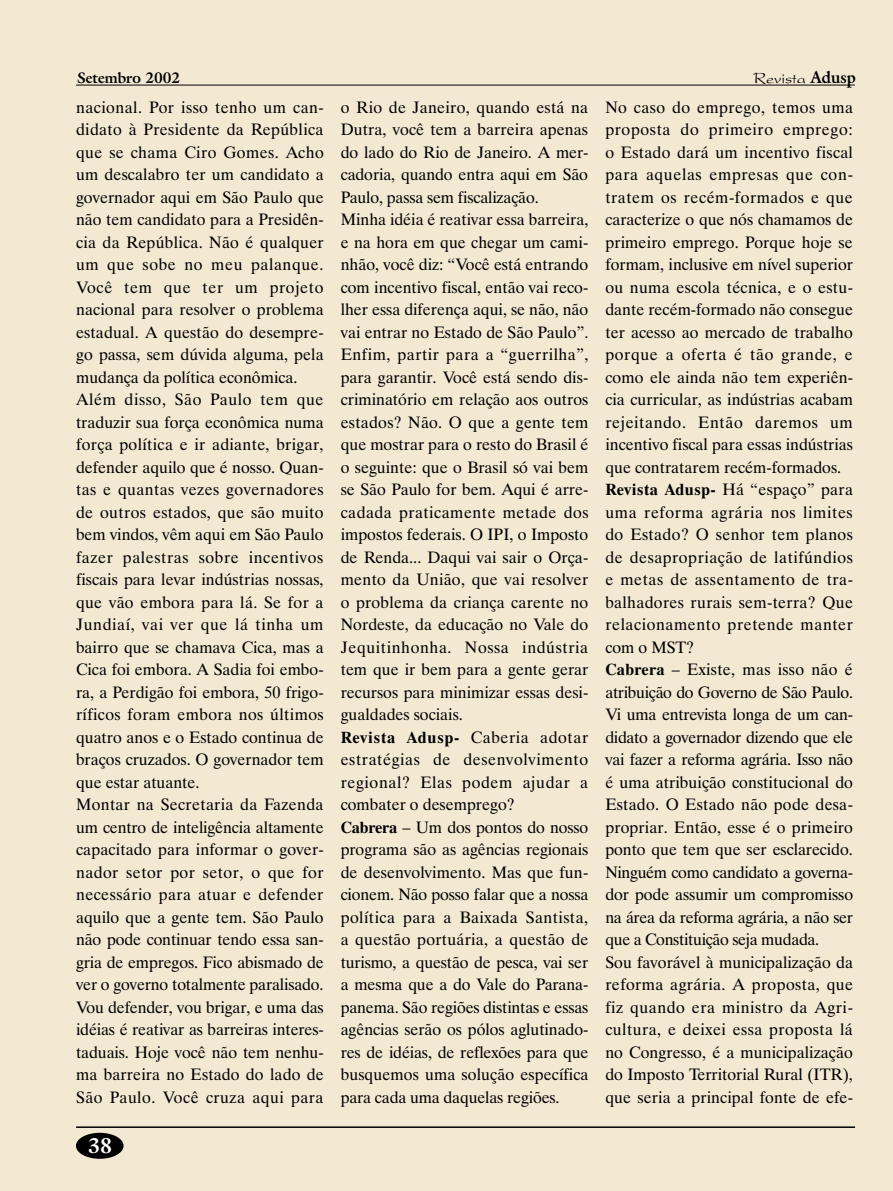
<style>
.page{position:relative;width:893px;height:1191px;background:#f3e9d3}
.page>*{position:absolute;margin:0;border:0;box-sizing:border-box;transform-origin:0 0}
.t1{font:700 21px "Galliard IT Cby BT";color:#fff}
.Body_Text_2{font:16.5px/22.5px "Dutch 801 BT";color:#000;text-align:justify}
.t2{font:16.5px "President";color:#000}
.t3{font:700 15px "Galliard IT Cby BT";color:#000}
.s1{font-family:"Galliard IT Cby BT";font-weight:700}
.s2{font-weight:700}
</style>
<div class="page">
<hr style="left:76px;top:1126px;width:779px;height:2px;background:#000">
<div style="left:76px;top:1132px;width:48px;height:26px;background:#000;border-radius:50%"></div>
<hr style="left:76px;top:85px;width:779px;height:1px;background:#000">
<p class="t3" style="left:77px;top:68px;width:105px">Setembro 2002</p>
<p class="t2" style="left:754px;top:69px;width:104px">Revista <span class="s1">Adusp</span></p>
<p class="Body_Text_2" style="left:76px;top:95px;width:249px">nacional. Por isso tenho um can&shy;didato à Presidente da República que se chama Ciro Gomes. Acho um descalabro ter um candidato a governador aqui em São Paulo que não tem candidato para a Presidên&shy;cia da República. Não é qualquer um que sobe no meu palanque.<br>Você tem que ter um projeto nacional para resolver o problema estadual. A questão do desempre&shy;go passa, sem dúvida alguma, pela mudança da política econômica.</p>
<p class="Body_Text_2" style="left:76px;top:388px;width:249px">Além disso, São Paulo tem que traduzir sua força econômica numa força política e ir adiante, brigar, defender aquilo que é nosso. Quan&shy;tas e quantas vezes governadores de outros estados, que são muito bem vindos, vêm aqui em São Paulo fazer palestras sobre incentivos fiscais para levar indústrias nossas, que vão embora para lá. Se for a Jundiaí, vai ver que lá tinha um bairro que se chamava Cica, mas a Cica foi embora. A Sadia foi embo&shy;ra, a Perdigão foi embora, 50 frigo&shy;ríficos foram embora nos últimos quatro anos e o Estado continua de braços cruzados. O governador tem que estar atuante.</p>
<p class="Body_Text_2" style="left:76px;top:793px;width:249px">Montar na Secretaria da Fazenda um centro de inteligência altamente capacitado para informar o gover&shy;nador setor por setor, o que for necessário para atuar e defender aquilo que a gente tem. São Paulo não pode continuar tendo essa san&shy;gria de empregos. Fico abismado de ver o governo totalmente paralisado.<br>Vou defender, vou brigar, e uma das idéias é reativar as barreiras interes&shy;taduais. Hoje você não tem nenhu&shy;ma barreira no Estado do lado de São Paulo. Você cruza aqui para</p>
<p class="Body_Text_2" style="left:341px;top:95px;width:249px">o Rio de Janeiro, quando está na Dutra, você tem a barreira apenas do lado do Rio de Janeiro. A mer&shy;cadoria, quando entra aqui em São Paulo, passa sem fiscalização.</p>
<p class="Body_Text_2" style="left:341px;top:208px;width:249px">Minha idéia é reativar essa barreira, e na hora em que chegar um cami&shy;nhão, você diz: “Você está entrando com incentivo fiscal, então vai reco&shy;lher essa diferença aqui, se não, não vai entrar no Estado de São Paulo”.<br>Enfim, partir para a “guerrilha”, para garantir. Você está sendo dis&shy;criminatório em relação aos outros estados? Não. O que a gente tem que mostrar para o resto do Brasil é o seguinte: que o Brasil só vai bem se São Paulo for bem. Aqui é arre&shy;cadada praticamente metade dos impostos federais. O IPI, o Imposto de Renda... Daqui vai sair o Orça&shy;mento da União, que vai resolver o problema da criança carente no Nordeste, da educação no Vale do Jequitinhonha. Nossa indústria tem que ir bem para a gente gerar recursos para minimizar essas desi&shy;gualdades sociais.</p>
<p class="Body_Text_2" style="left:341px;top:725px;width:249px"><span class="s2">Revista Adusp-</span> Caberia adotar estratégias de desenvolvimento regional? Elas podem ajudar a combater o desemprego?</p>
<p class="Body_Text_2" style="left:341px;top:815px;width:249px"><span class="s2">Cabrera</span> – Um dos pontos do nosso programa são as agências regionais de desenvolvimento. Mas que fun&shy;cionem. Não posso falar que a nossa política para a Baixada Santista, a questão portuária, a questão de turismo, a questão de pesca, vai ser a mesma que a do Vale do Parana&shy;panema. São regiões distintas e essas agências serão os pólos aglutinado&shy;res de idéias, de reflexões para que busquemos uma solução específica para cada uma daquelas regiões.</p>
<p class="Body_Text_2" style="left:605px;top:95px;width:249px">No caso do emprego, temos uma proposta do primeiro emprego: o Estado dará um incentivo fiscal para aquelas empresas que con&shy;tratem os recém-formados e que caracterize o que nós chamamos de primeiro emprego. Porque hoje se formam, inclusive em nível superior ou numa escola técnica, e o estu&shy;dante recém-formado não consegue ter acesso ao mercado de trabalho porque a oferta é tão grande, e como ele ainda não tem experiên&shy;cia curricular, as indústrias acabam rejeitando. Então daremos um incentivo fiscal para essas indústrias que contratarem recém-formados.</p>
<p class="Body_Text_2" style="left:605px;top:478px;width:249px"><span class="s2">Revista Adusp-</span> Há “espaço” para uma reforma agrária nos limites do Estado? O senhor tem planos de desapropriação de latifúndios e metas de assentamento de tra&shy;balhadores rurais sem-terra? Que relacionamento pretende manter com o MST?</p>
<p class="Body_Text_2" style="left:605px;top:658px;width:249px"><span class="s2">Cabrera</span> – Existe, mas isso não é atribuição do Governo de São Paulo.<br>Vi uma entrevista longa de um can&shy;didato a governador dizendo que ele vai fazer a reforma agrária. Isso não é uma atribuição constitucional do Estado. O Estado não pode desa&shy;propriar. Então, esse é o primeiro ponto que tem que ser esclarecido.<br>Ninguém como candidato a governa&shy;dor pode assumir um compromisso na área da reforma agrária, a não ser que a Constituição seja mudada.</p>
<p class="Body_Text_2" style="left:605px;top:950px;width:249px">Sou favorável à municipalização da reforma agrária. A proposta, que fiz quando era ministro da Agri&shy;cultura, e deixei essa proposta lá no Congresso, é a municipalização do Imposto Territorial Rural (ITR), que seria a principal fonte de efe-</p>
<p class="t1" style="left:88px;top:1131px;width:26px">38</p>
</div>
